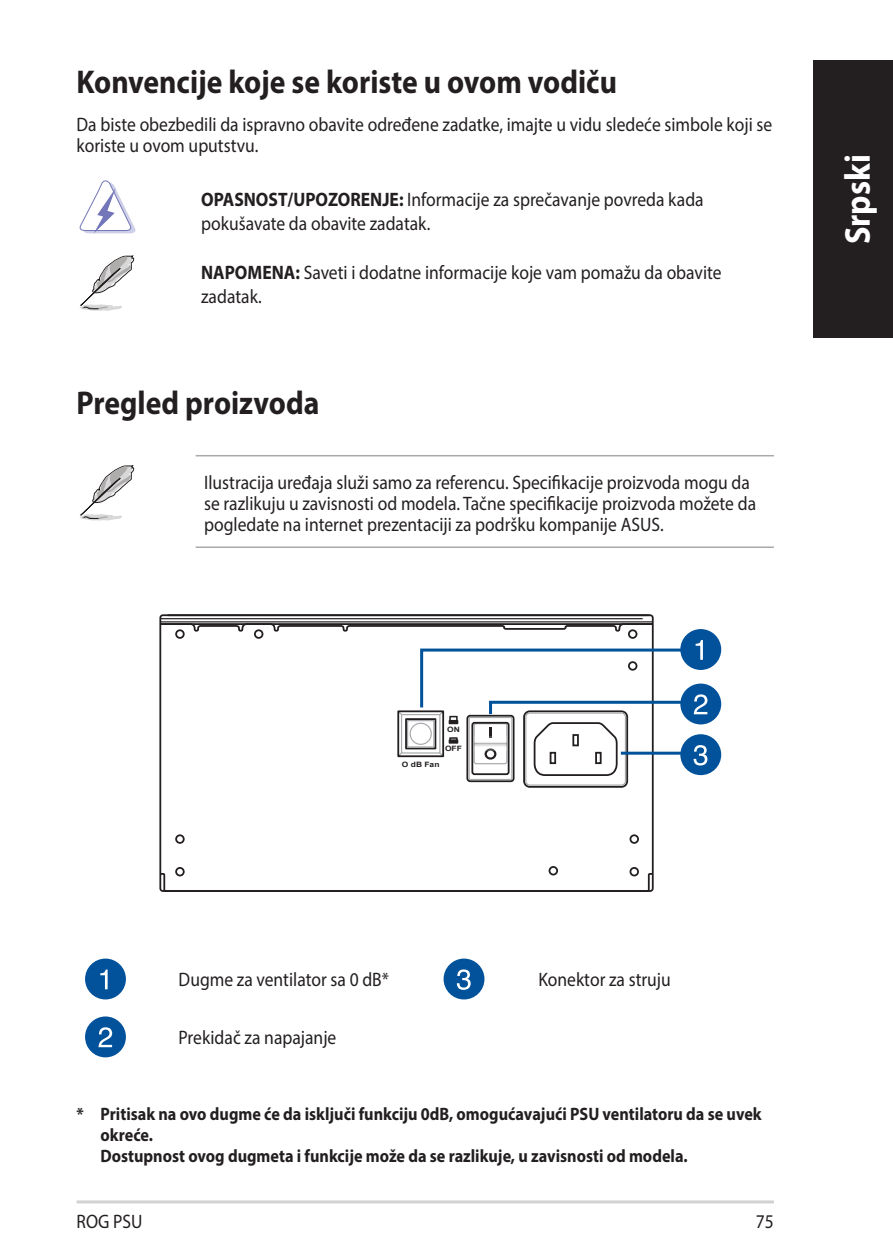
<style>
.page{position:relative;width:893px;height:1259px;background:#fff}
.page>*{position:absolute;margin:0;border:0;box-sizing:border-box;transform-origin:0 0}
.t1{font:700 36px "Myriad Pro";color:#fff;scale:.9 1}
.t2{font:700 33px "Myriad Pro";color:#231f20;scale:.9 1}
.t3{font:19.5px/21px "Myriad Pro";color:#231f20;scale:.9 1}
.t4{font:700 18px/21px "Myriad Pro";color:#231f20;scale:.9 1}
.t5{font:700 7.5px "Arial";color:#231f20;scale:1.15 1}
.s1{font-weight:700}
</style>
<div class="page">
<hr style="left:77px;top:1200px;width:697px;height:3px;background:#d1d2d4">
<div style="left:813px;top:60px;width:80px;height:278px;background:#231f20"></div>
<svg style="left:79px;top:180px;width:57px;height:53px"></svg>
<svg style="left:79px;top:255px;width:55px;height:56px"></svg>
<div style="left:85px;top:958px;width:41px;height:41px;background:#01529a;border-radius:50%"></div>
<svg style="left:100px;top:969px;width:8px;height:20px"></svg>
<div style="left:444px;top:958px;width:40px;height:41px;background:#01529a;border-radius:50%"></div>
<svg style="left:457px;top:969px;width:14px;height:21px"></svg>
<div style="left:85px;top:1016px;width:41px;height:41px;background:#01529a;border-radius:50%"></div>
<svg style="left:98px;top:1027px;width:14px;height:20px"></svg>
<hr style="left:196px;top:455px;width:578px;height:1px;background:#a8a9ad">
<hr style="left:196px;top:546px;width:578px;height:2px;background:#a8a9ad">
<svg style="left:79px;top:465px;width:55px;height:56px"></svg>
<div style="left:680px;top:683px;width:41px;height:41px;background:#01529a;border-radius:50%"></div>
<div style="left:680px;top:734px;width:41px;height:41px;background:#01529a;border-radius:50%"></div>
<div style="left:466px;top:715px;width:48px;height:67px;border:2px solid #231f20;border-radius:3px"></div>
<div style="left:468px;top:717px;width:44px;height:63px;border:1px solid #a8a9ad"></div>
<hr style="left:160px;top:618px;width:483px;height:1px;background:#231f20">
<svg style="left:159px;top:872px;width:495px;height:20px"></svg>
<div style="left:523px;top:710px;width:105px;height:77px;border:2px solid #231f20;border-radius:6px"></div>
<div style="left:525px;top:712px;width:101px;height:73px;border:1px solid #a8a9ad;border-radius:4px"></div>
<div style="left:401px;top:714px;width:39px;height:39px;border:1px solid #a8a9ad"></div>
<svg style="left:398px;top:751px;width:5px;height:7px"></svg>
<div style="left:397px;top:710px;width:47px;height:47px;border:2px solid #231f20"></div>
<div style="left:405px;top:718px;width:31px;height:31px;border:2px solid #231f20"></div>
<div style="left:407px;top:720px;width:27px;height:27px;border:1px solid #a8a9ad"></div>
<div style="left:410px;top:722px;width:22px;height:23px;border:1px solid #a8a9ad;border-radius:50%"></div>
<div style="left:175px;top:867px;width:10px;height:9px;border:2px solid #231f20;border-radius:50%"></div>
<div style="left:175px;top:834px;width:10px;height:10px;border:2px solid #231f20;border-radius:50%"></div>
<div style="left:175px;top:629px;width:10px;height:10px;border:2px solid #231f20;border-radius:50%"></div>
<div style="left:254px;top:629px;width:9px;height:10px;border:2px solid #231f20;border-radius:50%"></div>
<div style="left:628px;top:629px;width:9px;height:10px;border:2px solid #231f20;border-radius:50%"></div>
<div style="left:629px;top:867px;width:10px;height:9px;border:2px solid #231f20;border-radius:50%"></div>
<div style="left:549px;top:866px;width:9px;height:9px;border:2px solid #231f20;border-radius:50%"></div>
<div style="left:629px;top:834px;width:10px;height:10px;border:2px solid #231f20;border-radius:50%"></div>
<svg style="left:159px;top:622px;width:495px;height:10px"></svg>
<hr style="left:160px;top:621px;width:493px;height:1px;background:#231f20">
<div style="left:680px;top:629px;width:41px;height:41px;background:#01529a;border-radius:50%"></div>
<svg style="left:419px;top:640px;width:288px;height:137px"></svg>
<h2 class="t2" style="left:77px;top:61px;width:602px">Konvencije koje se koriste u ovom vodiču</h2>
<p class="t3" style="left:77px;top:114px;width:774px">Da biste obezbedili da ispravno obavite određene zadatke, imajte u vidu sledeće simbole koji se koriste u ovom uputstvu.</p>
<p class="t3" style="left:201px;top:187px;width:560px;line-height:24px"><span class="s1">OPASNOST/UPOZORENJE:</span> Informacije za sprečavanje povreda kada pokušavate da obavite zadatak.</p>
<p class="t3" style="left:201px;top:260px;width:580px;line-height:24px"><span class="s1">NAPOMENA:</span> Saveti i dodatne informacije koje vam pomažu da obavite zadatak.</p>
<h2 class="t2" style="left:77px;top:381px;width:271px">Pregled proizvoda</h2>
<p class="t3" style="left:204px;top:472px;width:615px">Ilustracija uređaja služi samo za referencu. Specifikacije proizvoda mogu da se razlikuju u zavisnosti od modela. Tačne specifikacije proizvoda možete da pogledate na internet prezentaciji za podršku kompanije ASUS.</p>
<h1 class="t1" style="left:834px;top:244px;width:102px;rotate:-90deg">Srpski</h1>
<p class="t5" style="left:447px;top:723px;width:13px">ON</p>
<p class="t5" style="left:445px;top:743px;width:16px">OFF</p>
<p class="t5" style="left:402px;top:758px;width:34px">O dB Fan</p>
<p class="t3" style="left:179px;top:969px;width:235px">Dugme za ventilator sa 0 dB*</p>
<p class="t3" style="left:538px;top:969px;width:149px">Konektor za struju</p>
<p class="t3" style="left:179px;top:1027px;width:177px">Prekidač za napajanje</p>
<p class="t4" style="left:101px;top:1102px;width:736px;text-indent:-24px">* Pritisak na ovo dugme će da isključi funkciju 0dB, omogućavajući PSU ventilatoru da se uvek okreće.<br>Dostupnost ovog dugmeta i funkcije može da se razlikuje, u zavisnosti od modela.</p>
<p class="t3" style="left:77px;top:1210px;width:75px">ROG PSU</p>
<p class="t3" style="left:756px;top:1210px;width:22px">75</p>
</div>
